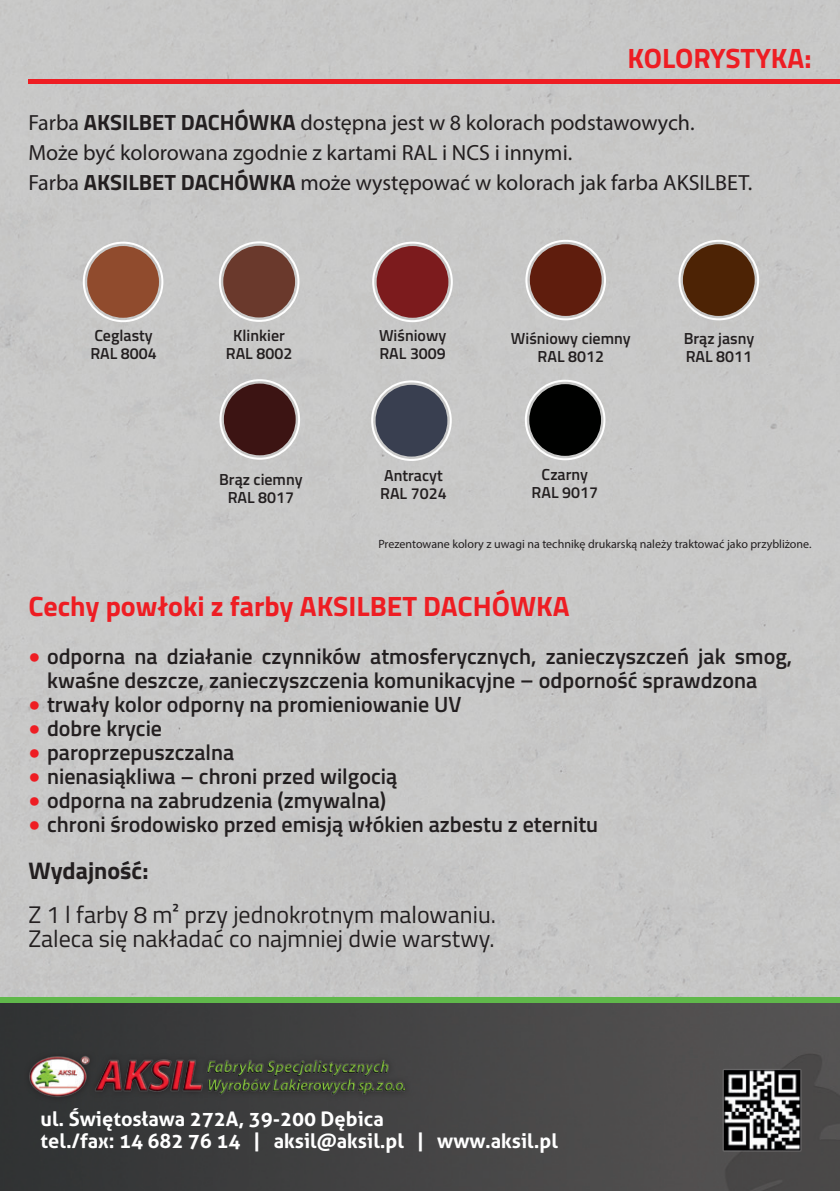
<style>
.page{position:relative;width:840px;height:1191px;background:#fff}
.page>*{position:absolute;margin:0;border:0;box-sizing:border-box;transform-origin:0 0}
.t1{font:700 28px "Titillium";color:#ee1d23}
.t2{font:24px "Titillium";color:#231f20}
.t3{font:700 24px "Titillium";color:#231f20}
.t4{font:600 22px/24px "Titillium";color:#231f20}
.t5{font:22px "Myriad Pro";color:#231f20}
.t6{font:700 20px "Aller";color:#fff}
.t7{font:600 16px "Titillium";color:#231f20}
.t8{font:12px "Myriad Pro";color:#231f20}
.s1{font-family:"Titillium";font-weight:700}
.s2{font-family:"Helvetica Neue LT Pro";font-weight:700;font-size:24px;color:#ee1d23}
</style>
<div class="page">
<div style="left:0;top:0;width:839px;height:1003px;background:#c8c8c7"></div>
<div style="left:223px;top:246px;width:72px;height:71px;background:#6a392c;border-radius:50%"></div>
<div style="left:219px;top:241px;width:80px;height:81px;border:2px solid #fff;border-radius:50%"></div>
<div style="left:529px;top:244px;width:72px;height:72px;background:#5f1d0d;border-radius:50%"></div>
<div style="left:525px;top:240px;width:80px;height:80px;border:2px solid #fff;border-radius:50%"></div>
<div style="left:682px;top:244px;width:72px;height:72px;background:#4d2305;border-radius:50%"></div>
<div style="left:678px;top:240px;width:80px;height:80px;border:2px solid #fff;border-radius:50%"></div>
<div style="left:87px;top:246px;width:72px;height:72px;background:#904b2d;border-radius:50%"></div>
<div style="left:83px;top:242px;width:80px;height:80px;border:2px solid #fff;border-radius:50%"></div>
<div style="left:375px;top:385px;width:72px;height:71px;background:#393f50;border-radius:50%"></div>
<div style="left:371px;top:380px;width:80px;height:81px;border:2px solid #fff;border-radius:50%"></div>
<div style="left:529px;top:384px;width:71px;height:72px;background:#000100;border-radius:50%"></div>
<div style="left:524px;top:380px;width:81px;height:80px;border:2px solid #fff;border-radius:50%"></div>
<div style="left:376px;top:246px;width:72px;height:72px;background:#7c1b1d;border-radius:50%"></div>
<div style="left:372px;top:242px;width:80px;height:80px;border:2px solid #fff;border-radius:50%"></div>
<div style="left:224px;top:383px;width:71px;height:72px;background:#3c1413;border-radius:50%"></div>
<div style="left:219px;top:379px;width:81px;height:81px;border:2px solid #fff;border-radius:50%"></div>
<img style="left:0;top:1003px;width:839px;height:188px">
<div style="left:0;top:996px;width:839px;height:6px;background:#60b84b"></div>
<img style="left:713px;top:1064px;width:97px;height:93px">
<img style="left:22px;top:1046px;width:382px;height:61px">
<hr style="left:28px;top:80px;width:811px;height:4px;background:#ee1d23">
<p class="t1" style="left:627px;top:37px;width:185px">KOLORYSTYKA:</p>
<p class="t5" style="left:28px;top:109px;width:667px">Farba <span class="s1">AKSILBET DACHÓWKA</span> dostępna jest w 8 kolorach podstawowych.</p>
<p class="t5" style="left:28px;top:139px;width:545px">Może być kolorowana zgodnie z kartami RAL i NCS i innymi.</p>
<p class="t5" style="left:28px;top:169px;width:725px">Farba <span class="s1">AKSILBET DACHÓWKA</span> może występować w kolorach jak farba AKSILBET.</p>
<p class="t7" style="left:94px;top:323px;width:60px">Ceglasty</p>
<p class="t7" style="left:90px;top:341px;width:68px">RAL 8004</p>
<p class="t7" style="left:233px;top:323px;width:53px">Klinkier</p>
<p class="t7" style="left:226px;top:341px;width:68px">RAL 8002</p>
<p class="t7" style="left:219px;top:467px;width:85px">Brąz ciemny</p>
<p class="t7" style="left:227px;top:485px;width:68px">RAL 8017</p>
<p class="t7" style="left:379px;top:323px;width:69px">Wiśniowy</p>
<p class="t7" style="left:379px;top:341px;width:68px">RAL 3009</p>
<p class="t7" style="left:384px;top:463px;width:60px">Antracyt</p>
<p class="t7" style="left:380px;top:481px;width:68px">RAL 7024</p>
<p class="t7" style="left:510px;top:326px;width:121px">Wiśniowy ciemny</p>
<p class="t7" style="left:537px;top:344px;width:68px">RAL 8012</p>
<p class="t7" style="left:541px;top:462px;width:48px">Czarny</p>
<p class="t7" style="left:531px;top:480px;width:68px">RAL 9017</p>
<p class="t7" style="left:683px;top:326px;width:72px">Brąz jasny</p>
<p class="t7" style="left:685px;top:344px;width:68px">RAL 8011</p>
<p class="t8" style="left:378px;top:536px;width:434px">Prezentowane kolory z uwagi na technikę drukarską należy traktować jako przybliżone.</p>
<p class="t1" style="left:28px;top:585px;width:542px">Cechy powłoki z farby AKSILBET DACHÓWKA</p>
<p class="t4" style="left:47px;top:643px;width:746px;text-indent:-19px"><span class="s2">•</span> odporna na działanie czynników atmosferycznych, zanieczyszczeń jak smog, kwaśne deszcze, zanieczyszczenia komunikacyjne – odporność sprawdzona</p>
<p class="t4" style="left:28px;top:691px;width:434px"><span class="s2">•</span> trwały kolor odporny na promieniowanie UV</p>
<p class="t4" style="left:28px;top:715px;width:135px"><span class="s2">•</span> dobre krycie</p>
<p class="t4" style="left:28px;top:739px;width:207px"><span class="s2">•</span> paroprzepuszczalna</p>
<p class="t4" style="left:28px;top:763px;width:370px"><span class="s2">•</span> nienasiąkliwa – chroni przed wilgocią</p>
<p class="t4" style="left:28px;top:787px;width:359px"><span class="s2">•</span> odporna na zabrudzenia (zmywalna)</p>
<p class="t4" style="left:28px;top:811px;width:571px"><span class="s2">•</span> chroni środowisko przed emisją włókien azbestu z eternitu</p>
<p class="t3" style="left:28px;top:852px;width:122px">Wydajność:</p>
<p class="t2" style="left:28px;top:897px;width:469px">Z 1 l farby 8 m² przy jednokrotnym malowaniu.</p>
<p class="t2" style="left:28px;top:921px;width:467px">Zaleca się nakładać co najmniej dwie warstwy.</p>
<p class="t6" style="left:41px;top:1106px;width:344px">ul. Świętosława 272A, 39-200 Dębica</p>
<p class="t6" style="left:41px;top:1128px;width:518px">tel./fax: 14 682 76 14 | aksil@aksil.pl | www.aksil.pl</p>
</div>
